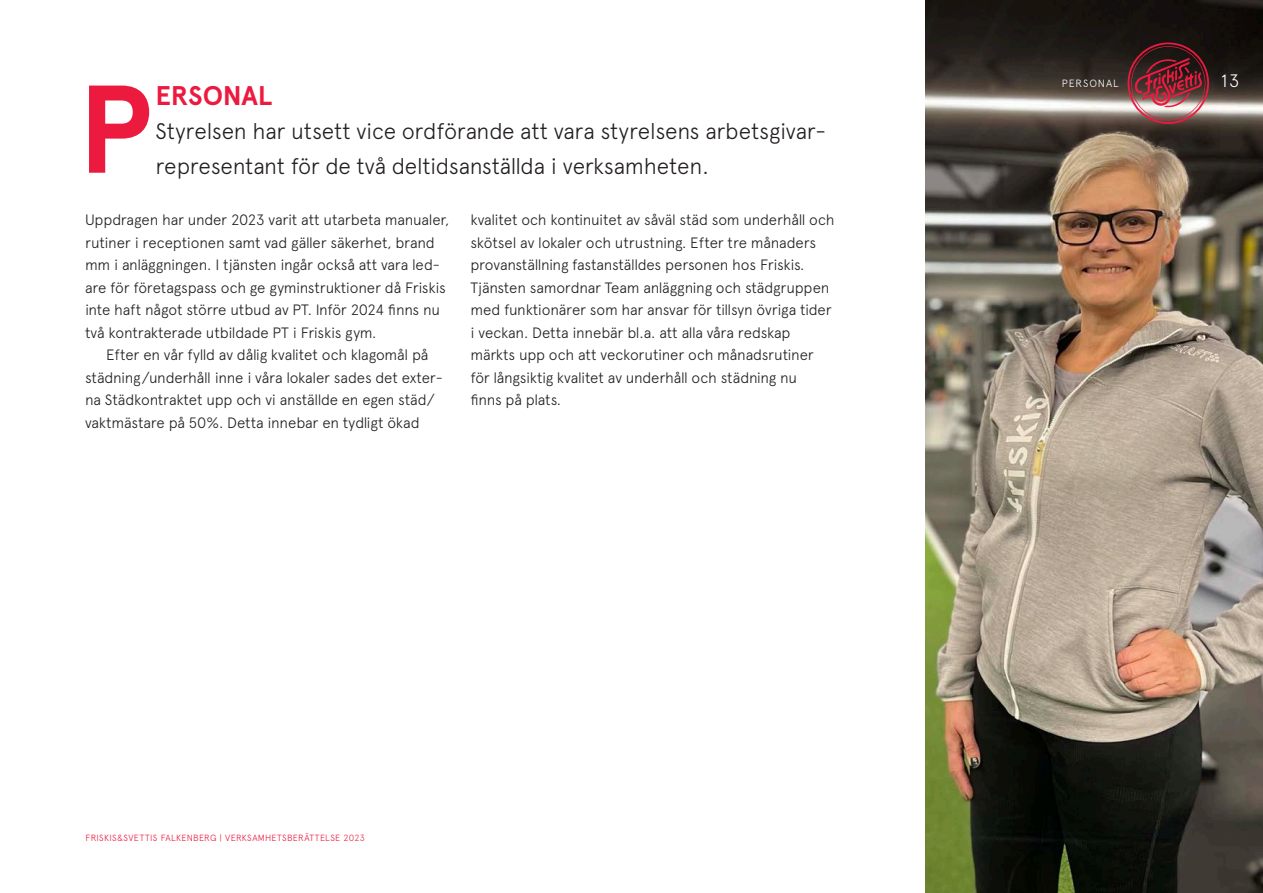
<style>
.page{position:relative;width:1263px;height:893px;background:#fff}
.page>*{position:absolute;margin:0;border:0;box-sizing:border-box;transform-origin:0 0}
.t1{font:700 124.5px "Apercu";color:#ed1a40}
.t2{font:700 27px "Apercu";letter-spacing:-.01em;color:#ed1a40}
.t3{font:300 22.5px/34.5px "Apercu";letter-spacing:-.01em;color:#231f20}
.t4{font:300 18px "Apercu";color:#fff}
.t5{font:300 15px/22.5px "Apercu";letter-spacing:-.015em;color:#231f20}
.t6{font:300 10.5px "Apercu";letter-spacing:.09em;color:#fff}
.t7{font:300 9px "Apercu";letter-spacing:.035em;color:#ed1a40}
</style>
<div class="page">
<img style="left:925px;top:0;width:338px;height:893px">
<img style="left:1127px;top:43px;width:82px;height:81px">
<p class="t1" style="left:78px;top:54px;width:75px">P</p>
<p class="t2" style="left:156px;top:79px;width:118px">ERSONAL</p>
<p class="t3" style="left:156px;top:114px;width:672px">Styrelsen har utsett vice ordförande att vara styrelsens arbetsgivar&shy;representant för de två deltidsanställda i verksamheten.</p>
<p class="t5" style="left:85px;top:209px;width:366px">Uppdragen har under 2023 varit att utarbeta manualer, rutiner i receptionen samt vad gäller säkerhet, brand mm i anläggningen. I tjänsten ingår också att vara led&shy;are för företagspass och ge gyminstruktioner då Friskis inte haft något större utbud av PT. Inför 2024 finns nu två kontrakterade utbildade PT i Friskis gym.</p>
<p class="t5" style="left:85px;top:344px;width:359px;text-indent:21px">Efter en vår fylld av dålig kvalitet och klagomål på städning/underhåll inne i våra lokaler sades det exter&shy;na Städkontraktet upp och vi anställde en egen städ/ vaktmästare på 50%. Detta innebar en tydligt ökad</p>
<p class="t5" style="left:470px;top:209px;width:366px">kvalitet och kontinuitet av såväl städ som underhåll och skötsel av lokaler och utrustning. Efter tre månaders provanställning fastanställdes personen hos Friskis.<br>Tjänsten samordnar Team anläggning och städgruppen med funktionärer som har ansvar för tillsyn övriga tider i veckan. Detta innebär bl.a. att alla våra redskap</p>
<p class="t5" style="left:470px;top:344px;width:345px">märkts upp och att veckorutiner och månadsrutiner</p>
<p class="t5" style="left:470px;top:366px;width:328px">för långsiktig kvalitet av underhåll och städning nu</p>
<p class="t5" style="left:470px;top:389px;width:92px">finns på plats.</p>
<p class="t7" style="left:85px;top:832px;width:281px">FRISKIS&amp;SVETTIS FALKENBERG | VERKSAMHETSBERÄTTELSE 2023</p>
<p class="t6" style="left:1062px;top:77px;width:58px">PERSONAL</p>
<p class="t4" style="left:1221px;top:70px;width:20px">13</p>
</div>
